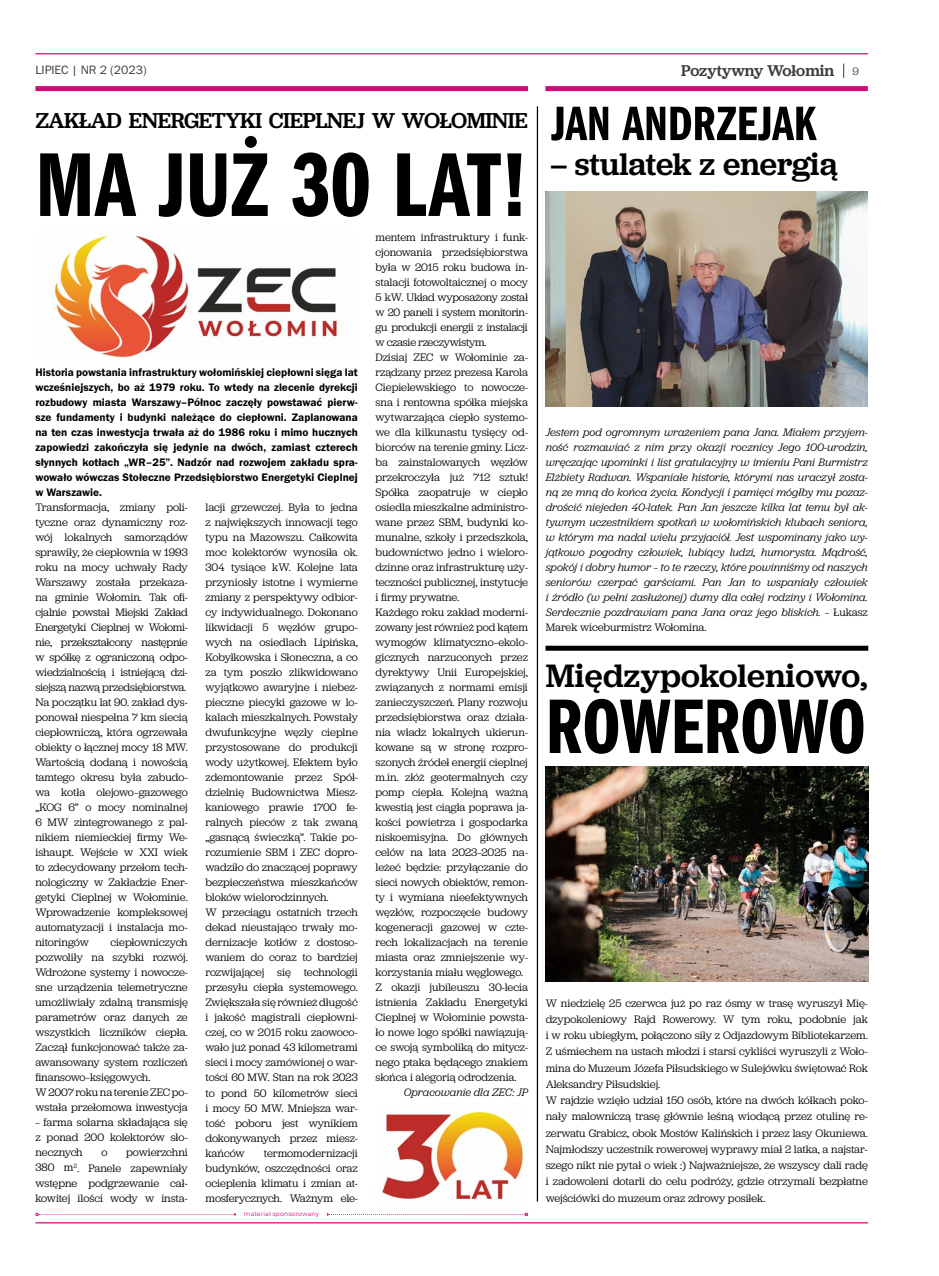
<style>
.page{position:relative;width:939px;height:1276px;background:#fff}
.page>*{position:absolute;margin:0;border:0;box-sizing:border-box;transform-origin:0 0}
.t1{font:93.75px "Franklin Gothic URW Com Dem";color:#000}
.t2{font:80px "Franklin Gothic URW Com Dem";color:#000}
.t3{font:50px "Franklin Gothic URW Com Dem";color:#000}
.t4{font:500 33.75px "Jubilat";letter-spacing:.005em;color:#000}
.t5{font:500 32.5px "Jubilat";color:#000}
.t6{font:500 22.5px "Jubilat";letter-spacing:-.025em;color:#000}
.t7{font:500 16.25px "Jubilat";color:#3c3c3b}
.t8{font:12.5px "Franklin Gothic URW Boo";color:#3c3c3b}
.t9{font:11.25px/15px "Jubilat";letter-spacing:-.005em;color:#000}
.t10{font:italic 11.25px/15px "Jubilat";color:#000;text-align:justify}
.t11{font:11.25px/15px "Franklin Gothic URW Dem";color:#000;text-align:justify}
.t12{font:6.25px "Montserrat";letter-spacing:.015em;color:#ce1376}
.s1{font-weight:400;font-size:11.25px}
.s2{font-style:normal}
</style>
<div class="page">
<svg style="left:843px;top:64px;width:1px;height:14px"></svg>
<hr style="left:35px;top:53px;width:833px;height:1px;background:#d10a75">
<hr style="left:35px;top:1222px;width:833px;height:1px;background:#d10a75">
<img style="left:382px;top:1111px;width:142px;height:89px">
<div style="left:35px;top:86px;width:493px;height:5px;background:#d10a75"></div>
<div style="left:545px;top:86px;width:323px;height:5px;background:#d10a75"></div>
<hr style="left:537px;top:106px;width:1px;height:1095px;background:#000">
<div style="left:546px;top:646px;width:322px;height:5px;background:#000"></div>
<svg style="left:327px;top:1212px;width:201px;height:4px"></svg>
<svg style="left:35px;top:1212px;width:201px;height:4px"></svg>
<img style="left:54px;top:235px;width:283px;height:122px">
<img style="left:545px;top:191px;width:323px;height:215px">
<img style="left:545px;top:766px;width:323px;height:215px">
<p class="t8" style="left:35px;top:62px;width:113px">LIPIEC | NR 2 (2023)</p>
<h3 class="t7" style="left:681px;top:60px;width:179px">Pozytywny Wołomin <span class="s1">9</span></h3>
<h3 class="t6" style="left:35px;top:106px;width:494px">ZAKŁAD ENERGETYKI CIEPLNEJ W WOŁOMINIE</h3>
<h1 class="t1" style="left:35px;top:119px;width:494px">MA JUŻ 30 LAT!</h1>
<p class="t11" style="left:35px;top:365px;width:324px">Historia powstania infrastruktury wołomińskiej ciepłowni sięga lat wcześniejszych, bo aż 1979 roku. To wtedy na zlecenie dyrekcji rozbudowy miasta Warszawy–Północ zaczęły powstawać pierw&shy;sze fundamenty i budynki należące do ciepłowni. Zaplanowana na ten czas inwestycja trwała aż do 1986 roku i mimo hucznych zapowiedzi zakończyła się jedynie na dwóch, zamiast czterech słynnych kotłach „WR–25”. Nadzór nad rozwojem zakładu spra&shy;wowało wówczas Stołeczne Przedsiębiorstwo Energetyki Cieplnej w Warszawie.</p>
<p class="t9" style="left:35px;top:500px;width:154px">Transformacja, zmiany poli&shy;tyczne oraz dynamiczny roz&shy;wój lokalnych samorządów sprawiły, że ciepłownia w 1993 roku na mocy uchwały Rady<br>Warszawy została przekaza&shy;na gminie Wołomin. Tak ofi&shy;cjalnie powstał Miejski Zakład<br>Energetyki Cieplnej w Wołomi&shy;nie, przekształcony następnie w spółkę z ograniczoną odpo&shy;wiedzialnością i istniejącą dzi&shy;siejszą nazwą przedsiębiorstwa.<br>Na początku lat 90. zakład dys&shy;ponował niespełna 7 km siecią ciepłowniczą, która ogrzewała obiekty o łącznej mocy 18 MW.<br>Wartością dodaną i nowością tamtego okresu była zabudo&shy;wa kotła olejowo–gazowego „KOG 6” o mocy nominalnej<br>6 MW zintegrowanego z pal&shy;nikiem niemieckiej firmy We&shy;ishaupt. Wejście w XXI wiek to zdecydowany przełom tech&shy;nologiczny w Zakładzie Ener&shy;getyki Cieplnej w Wołominie.<br>Wprowadzenie kompleksowej automatyzacji i instalacja mo&shy;nitoringów</p>
<p class="t9" style="left:206px;top:500px;width:154px">lacji grzewczej. Była to jedna z największych innowacji tego typu na Mazowszu. Całkowita moc kolektorów wynosiła ok.<br>304 tysiące kW. Kolejne lata przyniosły istotne i wymierne zmiany z perspektywy odbior&shy;cy indywidualnego. Dokonano likwidacji 5 węzłów grupo&shy;wych na osiedlach Lipińska,<br>Kobyłkowska i Słoneczna, a co za tym poszło zlikwidowano wyjątkowo awaryjne i niebez&shy;pieczne piecyki gazowe w lo&shy;kalach mieszkalnych. Powstały dwufunkcyjne węzły cieplne przystosowane do produkcji wody użytkowej. Efektem było zdemontowanie przez Spół&shy;dzielnię Budownictwa Miesz&shy;kaniowego prawie 1700 fe&shy;ralnych pieców z tak zwaną „gasnącą świeczką”. Takie po&shy;rozumienie SBM i ZEC dopro&shy;wadziło do znaczącej poprawy bezpieczeństwa mieszkańców bloków wielorodzinnych.<br>W przeciągu ostatnich trzech dekad nieustająco trwały mo&shy;dernizacje kotłów z dostoso&shy;waniem do coraz to bardziej rozwijającej się technologii przesyłu ciepła systemowego.<br>Zwiększała się również długość i jakość magistrali ciepłowni&shy;czej, co w 2015 roku zaowoco&shy;wało już ponad 43 kilometrami sieci i mocy zamówionej o war&shy;tości 60 MW. Stan na rok 2023 to pond 50 kilometrów sieci i mocy 50 MW. Mniejsza war&shy;tość poboru jest wynikiem dokonywanych przez miesz&shy;kańców</p>
<p class="t9" style="left:35px;top:935px;width:154px;text-indent:75px">ciepłowniczych pozwoliły na szybki rozwój.<br>Wdrożone systemy i nowocze&shy;sne urządzenia telemetryczne umożliwiały zdalną transmisję parametrów oraz danych ze wszystkich liczników ciepła.<br>Zaczął funkcjonować także za&shy;awansowany system rozliczeń finansowo–księgowych.<br>W 2007 roku na terenie ZEC po&shy;wstała przełomowa inwestycja</p>
<p class="t9" style="left:35px;top:1114px;width:154px;text-align:justify">– farma solarna składająca się z ponad 200 kolektorów sło&shy;necznych</p>
<p class="t9" style="left:35px;top:1144px;width:154px;text-align:justify;text-indent:91px">powierzchni 380 m<sup>2</sup>. Panele zapewniały wstępne podgrzewanie cał&shy;kowitej ilości wody w insta-</p>
<p class="t9" style="left:206px;top:1144px;width:154px;text-align:justify;text-indent:58px">termomodernizacji budynków, oszczędności oraz ocieplenia klimatu i zmian at&shy;mosferycznych. Ważnym ele-</p>
<p class="t9" style="left:101px;top:1144px;width:8px">o</p>
<p class="t12" style="left:244px;top:1209px;width:77px">materiał sponsorowany</p>
<p class="t9" style="left:376px;top:229px;width:154px">mentem infrastruktury i funk&shy;cjonowania przedsiębiorstwa była w 2015 roku budowa in&shy;stalacji fotowoltaicznej o mocy<br>5 kW. Układ wyposażony został w 20 paneli i system monitorin&shy;gu produkcji energii z instalacji w czasie rzeczywistym.<br>Dzisiaj ZEC w Wołominie za&shy;rządzany przez prezesa Karola<br>Ciepielewskiego to nowocze&shy;sna i rentowna spółka miejska wytwarzająca ciepło systemo&shy;we dla kilkunastu tysięcy od&shy;biorców na terenie gminy. Licz&shy;ba zainstalowanych węzłów przekroczyła już 712 sztuk!<br>Spółka zaopatruje w ciepło osiedla mieszkalne administro&shy;wane przez SBM, budynki ko&shy;munalne, szkoły i przedszkola, budownictwo jedno i wieloro&shy;dzinne oraz infrastrukturę uży&shy;teczności publicznej, instytucje i firmy prywatne.<br>Każdego roku zakład moderni&shy;zowany jest również pod kątem wymogów klimatyczno–ekolo&shy;gicznych narzuconych przez dyrektywy Unii Europejskiej, związanych z normami emisji zanieczyszczeń. Plany rozwoju przedsiębiorstwa oraz działa&shy;nia władz lokalnych ukierun&shy;kowane są w stronę rozpro&shy;szonych źródeł energii cieplnej m.in. złóż geotermalnych czy pomp ciepła. Kolejną ważną kwestią jest ciągła poprawa ja&shy;kości powietrza i gospodarka niskoemisyjna. Do głównych celów na lata 2023–2025 na&shy;leżeć będzie: przyłączanie do sieci nowych obiektów, remon&shy;ty i wymiana nieefektywnych węzłów, rozpoczęcie budowy kogeneracji gazowej w czte&shy;rech lokalizacjach na terenie miasta oraz zmniejszenie wy&shy;korzystania miału węglowego.<br>Z okazji jubileuszu 30-lecia istnienia Zakładu Energetyki<br>Cieplnej w Wołominie powsta&shy;ło nowe logo spółki nawiązują&shy;ce swoją symboliką do mitycz&shy;nego ptaka będącego znakiem słońca i alegorią odrodzenia.</p>
<p class="t10" style="left:404px;top:1084px;width:126px">Opracowanie dla ZEC: JP</p>
<h3 class="t3" style="left:550px;top:89px;width:268px">JAN ANDRZEJAK</h3>
<h3 class="t5" style="left:550px;top:143px;width:289px">– stulatek z energią</h3>
<p class="t10" style="left:546px;top:425px;width:324px">Jestem pod ogromnym wrażeniem pana Jana. Miałem przyjem&shy;ność rozmawiać z nim przy okazji rocznicy Jego 100-urodzin, wręczając upominki i list gratulacyjny w imieniu Pani Burmistrz Elżbiety Radwan. Wspaniałe historie, którymi nas uraczył zosta&shy;ną ze mną do końca życia. Kondycji i pamięci mógłby mu pozaz&shy;drościć niejeden 40-latek. Pan Jan jeszcze kilka lat temu był ak&shy;tywnym uczestnikiem spotkań w wołomińskich klubach seniora, w którym ma nadal wielu przyjaciół. Jest wspominany jako wy&shy;jątkowo pogodny człowiek, lubiący ludzi, humorysta. Mądrość, spokój i dobry humor – to te rzeczy, które powinniśmy od naszych seniorów czerpać garściami. Pan Jan to wspaniały człowiek i źródło (w pełni zasłużonej) dumy dla całej rodziny i Wołomina.<br>Serdecznie pozdrawiam pana Jana oraz jego bliskich. <span class="s2">– Łukasz Marek wiceburmistrz Wołomina.</span></p>
<h3 class="t4" style="left:546px;top:653px;width:324px">Międzypokoleniowo,</h3>
<h2 class="t2" style="left:546px;top:670px;width:322px">ROWEROWO</h2>
<p class="t9" style="left:546px;top:994px;width:324px;line-height:16.2px">W niedzielę 25 czerwca już po raz ósmy w trasę wyruszył Mię&shy;dzypokoleniowy Rajd Rowerowy. W tym roku, podobnie jak i w roku ubiegłym, połączono siły z Odjazdowym Bibliotekarzem.<br>Z uśmiechem na ustach młodzi i starsi cykliści wyruszyli z Woło&shy;mina do Muzeum Józefa Piłsudskiego w Sulejówku świętować Rok Aleksandry Piłsudskiej.<br>W rajdzie wzięło udział 150 osób, które na dwóch kółkach poko&shy;nały malowniczą trasę głównie leśną wiodącą przez otulinę re&shy;zerwatu Grabicz, obok Mostów Kalińskich i przez lasy Okuniewa.<br>Najmłodszy uczestnik rowerowej wyprawy miał 2 latka, a najstar&shy;szego nikt nie pytał o wiek :) Najważniejsze, że wszyscy dali radę i zadowoleni dotarli do celu podróży, gdzie otrzymali bezpłatne wejściówki do muzeum oraz zdrowy posiłek.</p>
</div>
